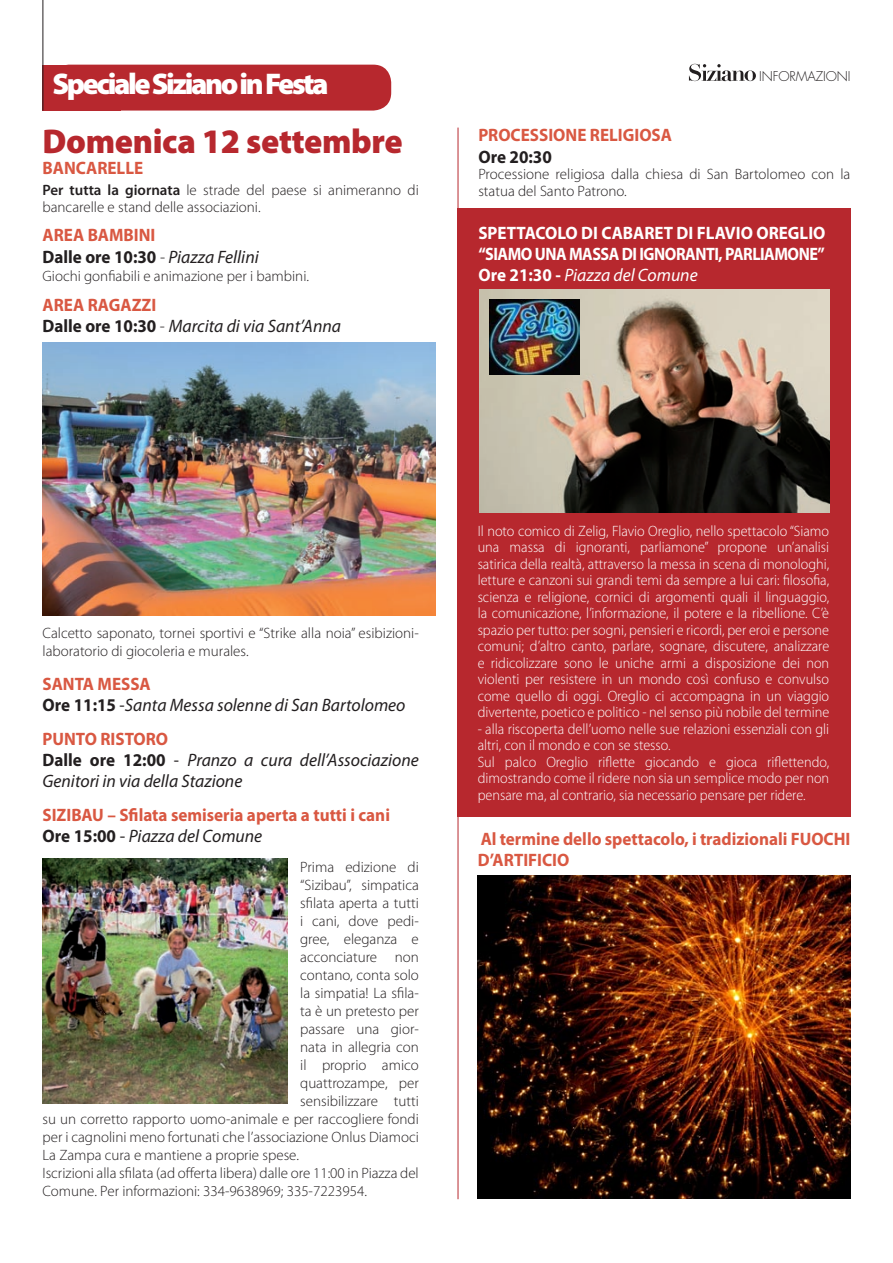
<style>
.page{position:relative;width:893px;height:1263px;background:#fff}
.page>*{position:absolute;margin:0;border:0;box-sizing:border-box;transform-origin:0 0}
.t1{font:900 34.5px "Myriad Pro";letter-spacing:-.01em;color:#b7282e}
.t2{font:900 30px "Myriad Pro";letter-spacing:-.08em;color:#fff}
.t3{font:italic 18px/21px "Myriad Pro";color:#231f20}
.t4{font:700 18px/21px "Myriad Pro";color:#d95842;scale:.95 1}
.t5{font:700 18px/21px "Myriad Pro";letter-spacing:-.03em;color:#fff;text-align:justify;scale:.95 1}
.t6{font:700 18px/21.6px "Myriad Pro";color:#231f20;scale:.95 1}
.t7{font:300 15px/16.5px "Myriad Pro";color:#fff;text-align:justify;scale:.95 1}
.t8{font:300 15px/16.5px "Myriad Pro";color:#231f20}
.t9{font:300 13.05px "Futura Std";letter-spacing:-.01em;color:#231f20}
.s1{font-weight:600}
.s2{color:#d95842}
.s3{font-weight:300}
.s4{font-weight:400;font-style:italic}
.s5{font-weight:700;font-style:normal;color:#d95842}
.s6{font-weight:700;font-style:normal}
.s7{font-weight:300;font-style:normal}
.s8{font-style:normal}
.s9{color:#231f20}
.s10{font-weight:400;color:#231f20}
.s11{font-weight:400;font-style:italic;color:#231f20}
</style>
<div class="page">
<svg style="left:689px;top:64px;width:67px;height:17px"></svg>
<div style="left:43px;top:65px;width:78px;height:46px;background:#b7282e"></div>
<div style="left:51px;top:65px;width:340px;height:46px;background:#b7282e;border-radius:18px"></div>
<hr style="left:43px;top:0;width:1px;height:111px;background:#231f20">
<div style="left:457px;top:208px;width:393px;height:608px;background:#b7282e"></div>
<img style="left:43px;top:342px;width:393px;height:273px">
<img style="left:43px;top:858px;width:244px;height:246px">
<img style="left:478px;top:876px;width:372px;height:322px">
<hr style="left:458px;top:128px;width:1px;height:1071px;background:#b7282e">
<img style="left:479px;top:289px;width:350px;height:223px">
<img style="left:490px;top:299px;width:90px;height:76px">
<h2 class="t2" style="left:52px;top:67px;width:278px">Speciale Siziano in Festa</h2>
<h1 class="t1" style="left:43px;top:122px;width:362px">Domenica 12 settembre</h1>
<p class="t4" style="left:43px;top:157px;width:108px">BANCARELLE</p>
<p class="t8" style="left:43px;top:182px;width:378px"><span class="s1">Per tutta la giornata</span> le strade del paese si animeranno di bancarelle e stand delle associazioni.</p>
<p class="t6" style="left:43px;top:224px;width:229px"><span class="s2">AREA BAMBINI<br></span>Dalle ore 10:30 <span class="s3">-</span> <span class="s4">Piazza Fellini</span></p>
<p class="t8" style="left:43px;top:268px;width:268px">Giochi gonfiabili e animazione per i bambini.</p>
<p class="t3" style="left:43px;top:294px;width:300px"><span class="s5">AREA RAGAZZI<br></span><span class="s6">Dalle ore 10:30</span> <span class="s7">-</span> Marcita di via Sant’Anna</p>
<p class="t9" style="left:759px;top:68px;width:93px">INFORMAZIONI</p>
<p class="t4" style="left:478px;top:124px;width:205px">PROCESSIONE RELIGIOSA</p>
<p class="t6" style="left:478px;top:145px;width:79px">Ore 20:30</p>
<p class="t8" style="left:478px;top:166px;width:374px">Processione religiosa dalla chiesa di San Bartolomeo con la statua del Santo Patrono.</p>
<p class="t5" style="left:478px;top:222px;width:367px">SPETTACOLO DI CABARET DI FLAVIO OREGLIO “SIAMO UNA MASSA DI IGNORANTI, PARLIAMONE” Ore 21:30 - <span class="s4">Piazza del Comune</span></p>
<p class="t8" style="left:43px;top:624px;width:378px;line-height:18px">Calcetto saponato, tornei sportivi e “Strike alla noia” esibizioni&shy;laboratorio di giocoleria e murales.</p>
<p class="t3" style="left:43px;top:672px;width:364px;line-height:21.6px"><span class="s5">SANTA MESSA<br></span><span class="s6">Ore 11:15</span> <span class="s8">-</span>Santa Messa solenne di San Bartolomeo</p>
<p class="t3" style="left:43px;top:728px;width:378px"><span class="s5">PUNTO RISTORO<br></span><span class="s6">Dalle ore 12:00</span> <span class="s8">-</span> Pranzo a cura dell’Associazione<br>Genitori in via della Stazione</p>
<p class="t4" style="left:43px;top:803px;width:367px">SIZIBAU – Sfilata semiseria aperta a tutti i cani<br><span class="s9">Ore 15:00</span> <span class="s10">-</span> <span class="s11">Piazza del Comune</span></p>
<p class="t8" style="left:300px;top:859px;width:120px">Prima edizione di</p>
<p class="t8" style="left:300px;top:877px;width:120px">“Sizibau”, simpatica</p>
<p class="t8" style="left:300px;top:895px;width:120px">sfilata aperta a tutti</p>
<p class="t8" style="left:300px;top:913px;width:120px">i cani, dove pedi-</p>
<p class="t8" style="left:300px;top:931px;width:120px">gree, eleganza e</p>
<p class="t8" style="left:300px;top:949px;width:120px">acconciature non</p>
<p class="t8" style="left:300px;top:967px;width:120px">contano, conta solo</p>
<p class="t8" style="left:300px;top:985px;width:120px">la simpatia! La sfila-</p>
<p class="t8" style="left:300px;top:1003px;width:120px">ta è un pretesto per</p>
<p class="t8" style="left:300px;top:1021px;width:120px">passare una gior-</p>
<p class="t8" style="left:300px;top:1039px;width:120px">nata in allegria con</p>
<p class="t8" style="left:300px;top:1057px;width:120px">il proprio amico</p>
<p class="t8" style="left:300px;top:1075px;width:120px">quattrozampe, per</p>
<p class="t8" style="left:300px;top:1093px;width:120px">sensibilizzare tutti</p>
<p class="t8" style="left:43px;top:1111px;width:378px">su un corretto rapporto uomo-animale e per raccogliere fondi</p>
<p class="t8" style="left:43px;top:1129px;width:378px">per i cagnolini meno fortunati che l’associazione Onlus Diamoci</p>
<p class="t8" style="left:43px;top:1147px;width:258px">La Zampa cura e mantiene a proprie spese.</p>
<p class="t8" style="left:43px;top:1165px;width:378px">Iscrizioni alla sfilata (ad offerta libera) dalle ore 11:00 in Piazza del</p>
<p class="t8" style="left:43px;top:1183px;width:326px">Comune. Per informazioni: 334-9638969; 335-7223954.</p>
<p class="t7" style="left:478px;top:523px;width:372px">Il noto comico di Zelig, Flavio Oreglio, nello spettacolo “Siamo una massa di ignoranti, parliamone” propone un’analisi satirica della realtà, attraverso la messa in scena di monologhi, letture e canzoni sui grandi temi da sempre a lui cari: filosofia, scienza e religione, cornici di argomenti quali il linguaggio, la comunicazione, l’informazione, il potere e la ribellione. C’è spazio per tutto: per sogni, pensieri e ricordi, per eroi e persone comuni; d’altro canto, parlare, sognare, discutere, analizzare e ridicolizzare sono le uniche armi a disposizione dei non violenti per resistere in un mondo così confuso e convulso come quello di oggi. Oreglio ci accompagna in un viaggio divertente, poetico e politico - nel senso più nobile del termine</p>
<p class="t7" style="left:478px;top:721px;width:372px;text-align:left">- alla riscoperta dell’uomo nelle sue relazioni essenziali con gli altri, con il mondo e con se stesso.<br>Sul palco Oreglio riflette giocando e gioca riflettendo, dimostrando come il ridere non sia un semplice modo per non pensare ma, al contrario, sia necessario pensare per ridere.</p>
<p class="t4" style="left:478px;top:827px;width:394px;line-height:21.6px">Al termine dello spettacolo, i tradizionali FUOCHI<br>D’ARTIFICIO</p>
</div>
